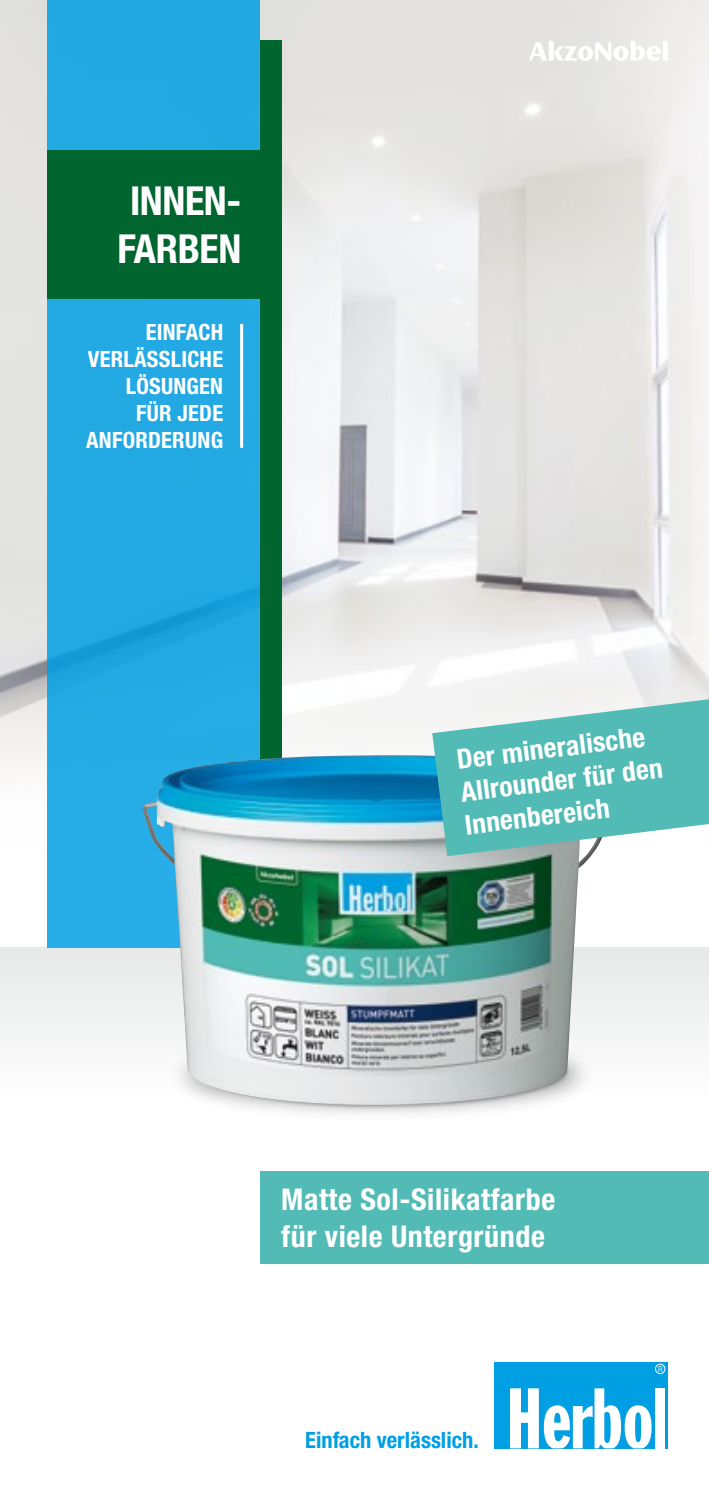
<style>
.page{position:relative;width:709px;height:1489px;background:#fff}
.page>*{position:absolute;margin:0;border:0;box-sizing:border-box;transform-origin:0 0}
.t1{font:700 condensed 40px/48px "Helvetica Neue LT Std";letter-spacing:-.01em;color:#fff;text-align:center}
.t2{font:700 condensed 30px/36px "Helvetica Neue LT Std";letter-spacing:.02em;color:#fff}
.t3{font:700 condensed 27.5px/33px "Helvetica Neue LT Std";color:#fff}
.t4{font:700 condensed 22.5px/27px "Helvetica Neue LT Std";letter-spacing:.01em;color:#fff;text-align:right}
.t5{font:700 condensed 22.5px "Helvetica Neue LT Std";color:#009fe3}
</style>
<div class="page">
<img style="left:0;top:0;width:709px;height:763px">
<div style="left:494px;top:1361px;width:174px;height:87px;background:#009fe3"></div>
<svg style="left:658px;top:1366px;width:4px;height:5px"></svg>
<div style="left:655px;top:1363px;width:10px;height:10px;border:1px solid #fff;border-radius:50%"></div>
<svg style="left:510px;top:1388px;width:141px;height:60px"></svg>
<div style="left:655px;top:1388px;width:10px;height:60px;background:#fff"></div>
<svg style="left:529px;top:41px;width:139px;height:20px"></svg>
<div style="left:0;top:947px;width:709px;height:149px;background:#f3f3f3"></div>
<div style="left:47px;top:0;width:213px;height:947px;background:#22a9e2"></div>
<div style="left:260px;top:41px;width:21px;height:906px;background:#00652e"></div>
<div style="left:47px;top:150px;width:234px;height:149px;background:#00652e"></div>
<div style="left:260px;top:1171px;width:449px;height:92px;background:#52bbb5"></div>
<hr style="left:240px;top:324px;width:3px;height:124px;background:#fff">
<img style="left:77px;top:683px;width:600px;height:432px">
<img style="left:142px;top:755px;width:469px;height:350px">
<svg style="left:432px;top:699px;width:277px;height:157px;fill:#52bbb5"></svg>
<h1 class="t1" style="left:117px;top:176px;width:125px">INNEN-<br>FARBEN</h1>
<p class="t4" style="left:86px;top:318px;width:138px">EINFACH<br>VERLÄSSLICHE<br>LÖSUNGEN<br>FÜR JEDE<br>ANFORDERUNG</p>
<p class="t3" style="left:455px;top:742px;width:205px;rotate:-7deg">Der mineralische<br>Allrounder für den<br>Innenbereich</p>
<h2 class="t2" style="left:281px;top:1181px;width:276px">Matte Sol-Silikatfarbe für viele Untergründe</h2>
<p class="t5" style="left:305px;top:1426px;width:175px">Einfach verlässlich.</p>
</div>
